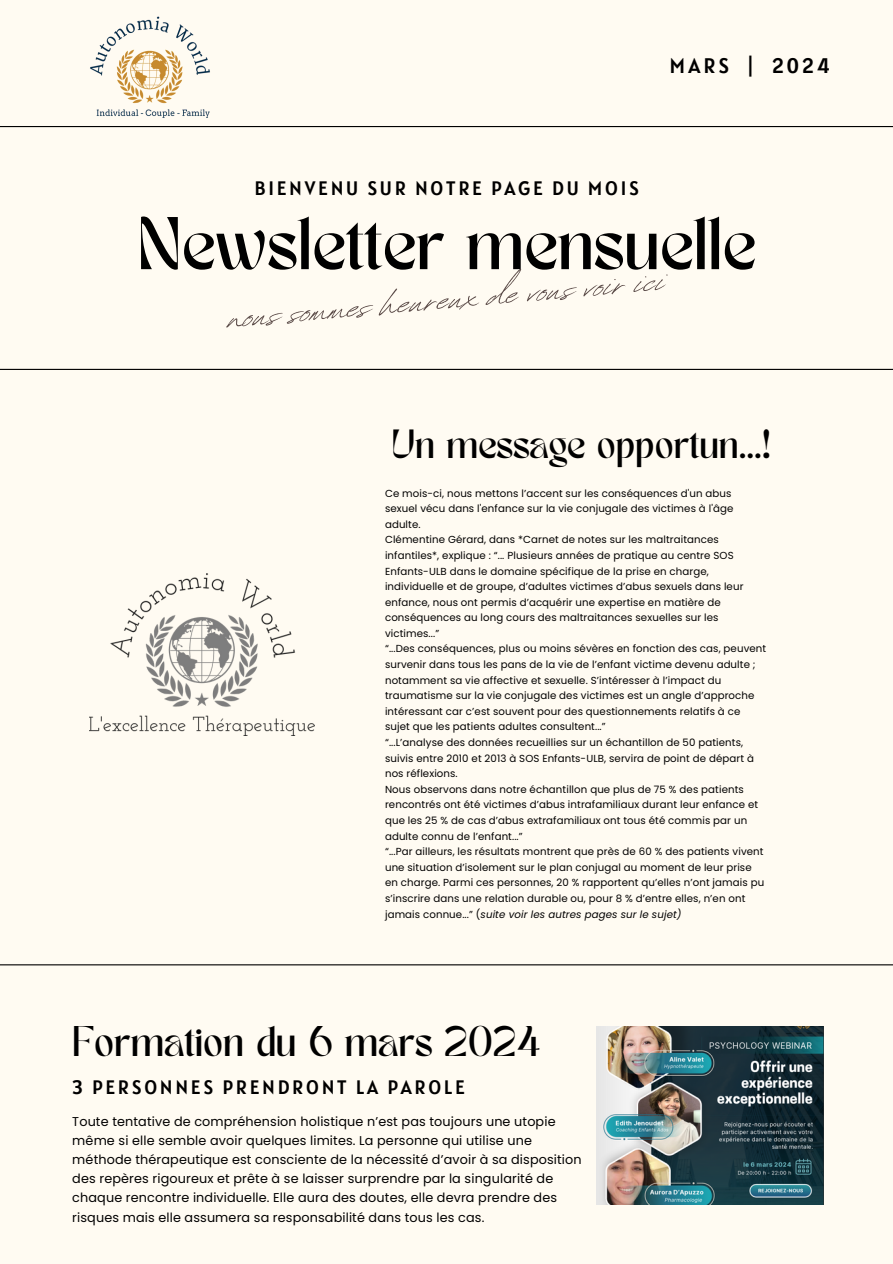
<style>
.page{position:relative;width:893px;height:1264px;background:#fff}
.page>*{position:absolute;margin:0;border:0;box-sizing:border-box;transform-origin:0 0}
.t1{font:57.45px "Revive 80 Signature";color:#594946}
.t2{font:52.05px "TANMERINGUE";color:#000}
.t3{font:30px "TANMERINGUE";color:#000}
.t4{font:28.5px "TANMERINGUE";color:#000}
.t5{font:21px "Alatsi";letter-spacing:.145em;color:#000}
.t6{font:19.35px "Alatsi";letter-spacing:.14em;color:#000}
.t7{font:12.75px/19.2px "Poppins";letter-spacing:.01em;color:#000}
.t8{font:10.2px/15.6px "Poppins";letter-spacing:.01em;color:#000}
.s1{font-style:italic}
</style>
<div class="page">
<div style="left:0;top:0;width:892px;height:1263px;background:#fffbf2"></div>
<hr style="left:0;top:369px;width:892px;height:1px;background:#000">
<hr style="left:0;top:964px;width:892px;height:1px;background:#000">
<hr style="left:0;top:126px;width:892px;height:1px;background:#000">
<img style="left:596px;top:1026px;width:227px;height:177px">
<img style="left:90px;top:16px;width:120px;height:102px">
<img style="left:89px;top:573px;width:225px;height:162px">
<p class="t5" style="left:669px;top:52px;width:162px">MARS | 2024</p>
<h2 class="t6" style="left:254px;top:176px;width:385px">BIENVENU SUR NOTRE PAGE DU MOIS</h2>
<h1 class="t2" style="left:137px;top:216px;width:620px">Newsletter mensuelle</h1>
<p class="t1" style="left:224px;top:274px;width:440px;rotate:-5deg">nous sommes heureux de vous voir ici</p>
<p class="t4" style="left:391px;top:429px;width:381px">Un message opportun...!</p>
<p class="t8" style="left:385px;top:485px;width:350px">Ce mois-ci, nous mettons l’accent sur les conséquences d'un abus sexuel vécu dans l'enfance sur la vie conjugale des victimes à l'âge adulte.</p>
<p class="t8" style="left:385px;top:532px;width:360px">Clémentine Gérard, dans *Carnet de notes sur les maltraitances infantiles*, explique : “... Plusieurs années de pratique au centre SOS Enfants-ULB dans le domaine spécifique de la prise en charge, individuelle et de groupe, d’adultes victimes d’abus sexuels dans leur enfance, nous ont permis d’acquérir une expertise en matière de conséquences au long cours des maltraitances sexuelles sur les victimes...”</p>
<p class="t8" style="left:385px;top:641px;width:382px">“...Des conséquences, plus ou moins sévères en fonction des cas, peuvent survenir dans tous les pans de la vie de l’enfant victime devenu adulte ; notamment sa vie affective et sexuelle. S’intéresser à l’impact du traumatisme sur la vie conjugale des victimes est un angle d’approche intéressant car c’est souvent pour des questionnements relatifs à ce sujet que les patients adultes consultent...”</p>
<p class="t8" style="left:385px;top:734px;width:370px">“...L’analyse des données recueillies sur un échantillon de 50 patients, suivis entre 2010 et 2013 à SOS Enfants-ULB, servira de point de départ à nos réflexions.</p>
<p class="t8" style="left:385px;top:781px;width:374px">Nous observons dans notre échantillon que plus de 75 % des patients rencontrés ont été victimes d’abus intrafamiliaux durant leur enfance et que les 25 % de cas d’abus extrafamiliaux ont tous été commis par un adulte connu de l’enfant...”</p>
<p class="t8" style="left:385px;top:843px;width:380px">“...Par ailleurs, les résultats montrent que près de 60 % des patients vivent une situation d’isolement sur le plan conjugal au moment de leur prise en charge. Parmi ces personnes, 20 % rapportent qu’elles n’ont jamais pu s’inscrire dans une relation durable ou, pour 8 % d’entre elles, n’en ont jamais connue...” (<span class="s1">suite voir les autres pages sur le sujet)</span></p>
<h4 class="t3" style="left:72px;top:1026px;width:469px">Formation du 6 mars 2024</h4>
<h3 class="t6" style="left:72px;top:1074px;width:394px">3 PERSONNES PRENDRONT LA PAROLE</h3>
<h2 class="t7" style="left:72px;top:1111px;width:511px">Toute tentative de compréhension holistique n’est pas toujours une utopie même si elle semble avoir quelques limites. La personne qui utilise une méthode thérapeutique est consciente de la nécessité d’avoir à sa disposition des repères rigoureux et prête à se laisser surprendre par la singularité de chaque rencontre individuelle. Elle aura des doutes, elle devra prendre des risques mais elle assumera sa responsabilité dans tous les cas.</h2>
</div>
